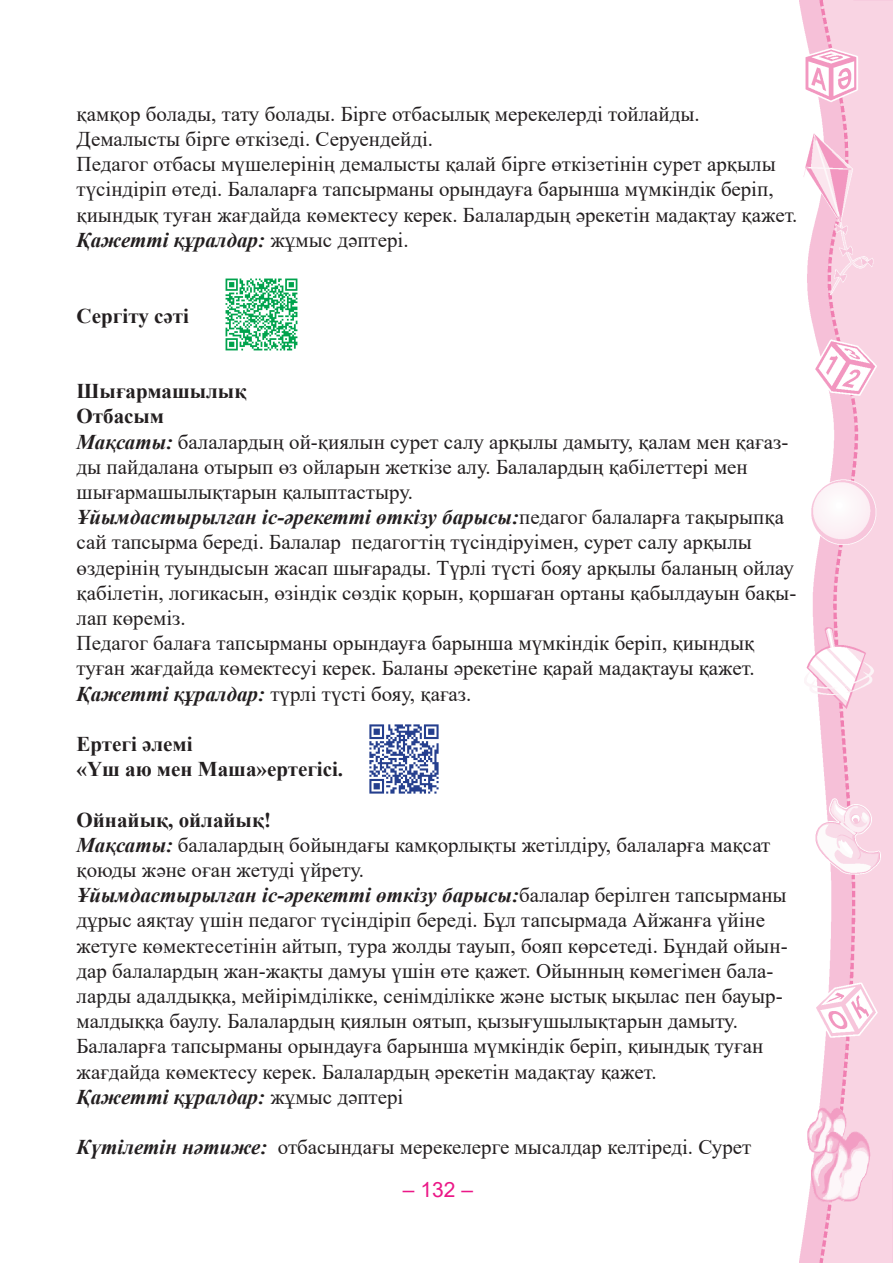
<style>
.page{position:relative;width:893px;height:1263px;background:#fff}
.page>*{position:absolute;margin:0;border:0;box-sizing:border-box;transform-origin:0 0}
.t1{font:21px/25.2px "Times New Roman";color:#231f20}
.t2{font:700 21px "Times New Roman";color:#231f20}
.t3{font:italic 700 21px "Times New Roman";color:#231f20}
.t4{font:21px "Arial";color:#eb1887}
.s1{font-weight:400;font-style:normal}
.s2{font-weight:700;font-style:italic}
</style>
<div class="page">
<img style="left:799px;top:0;width:94px;height:1263px">
<img style="left:225px;top:278px;width:73px;height:73px">
<img style="left:369px;top:724px;width:70px;height:70px">
<p class="t1" style="left:77px;top:101px;width:625px">қамқор болады, тату болады. Бірге отбасылық мерекелерді тойлайды.</p>
<p class="t1" style="left:77px;top:126px;width:358px">Демалысты бірге өткізеді. Серуендейді.</p>
<p class="t1" style="left:77px;top:151px;width:701px">Педагог отбасы мүшелерінің демалысты қалай бірге өткізетінін сурет арқылы</p>
<p class="t1" style="left:77px;top:176px;width:699px">түсіндіріп өтеді. Балаларға тапсырманы орындауға барынша мүмкіндік беріп,</p>
<p class="t1" style="left:77px;top:201px;width:722px">қиындық туған жағдайда көмектесу керек. Балалардың әрекетін мадақтау қажет.</p>
<p class="t3" style="left:77px;top:225px;width:334px">Қажетті құралдар: <span class="s1">жұмыс дәптері.</span></p>
<p class="t2" style="left:77px;top:300px;width:114px">Сергіту сәті</p>
<p class="t2" style="left:77px;top:376px;width:171px">Шығармашылық</p>
<p class="t2" style="left:77px;top:401px;width:89px">Отбасым</p>
<p class="t1" style="left:77px;top:428px;width:713px"><span class="s2">Мақсаты:</span> балалардың ой-қиялын сурет салу арқылы дамыту, қалам мен қағаз&shy;ды пайдалана отырып өз ойларын жеткізе алу. Балалардың қабілеттері мен шығармашылықтарын қалыптастыру.</p>
<p class="t1" style="left:77px;top:504px;width:721px"><span class="s2">Ұйымдастырылған іс-әрекетті өткізу барысы:</span>педагог балаларға тақырыпқа сай тапсырма береді. Балалар педагогтің түсіндіруімен, сурет салу арқылы өздерінің туындысын жасап шығарады. Түрлі түсті бояу арқылы баланың ойлау қабілетін, логикасын, өзіндік сөздік қорын, қоршаған ортаны қабылдауын бақы&shy;лап көреміз.</p>
<p class="t1" style="left:77px;top:630px;width:680px">Педагог балаға тапсырманы орындауға барынша мүмкіндік беріп, қиындық туған жағдайда көмектесуі керек. Баланы әрекетіне қарай мадақтауы қажет.</p>
<p class="t1" style="left:77px;top:680px;width:396px"><span class="s2">Қажетті құралдар:</span> түрлі түсті бояу, қағаз.</p>
<p class="t2" style="left:77px;top:729px;width:118px">Ертегі әлемі</p>
<p class="t2" style="left:77px;top:754px;width:268px">«Үш аю мен Маша»ертегісі.</p>
<p class="t2" style="left:77px;top:804px;width:196px">Ойнайық, ойлайық!</p>
<p class="t1" style="left:77px;top:831px;width:695px"><span class="s2">Мақсаты:</span> балалардың бойындағы камқорлықты жетілдіру, балаларға мақсат қоюды және оған жетуді үйрету.</p>
<p class="t1" style="left:77px;top:882px;width:713px"><span class="s2">Ұйымдастырылған іс-әрекетті өткізу барысы:</span>балалар берілген тапсырманы дұрыс аяқтау үшін педагог түсіндіріп береді. Бұл тапсырмада Айжанға үйіне жетуге көмектесетінін айтып, тура жолды тауып, бояп көрсетеді. Бұндай ойын&shy;дар балалардың жан-жақты дамуы үшін өте қажет. Ойынның көмегімен бала&shy;ларды адалдыққа, мейірімділікке, сенімділікке және ыстық ықылас пен бауыр&shy;малдыққа баулу. Балалардың қиялын оятып, қызығушылықтарын дамыту.</p>
<p class="t1" style="left:77px;top:1033px;width:688px">Балаларға тапсырманы орындауға барынша мүмкіндік беріп, қиындық туған жағдайда көмектесу керек. Балалардың әрекетін мадақтау қажет.</p>
<p class="t3" style="left:77px;top:1082px;width:328px">Қажетті құралдар: <span class="s1">жұмыс дәптері</span></p>
<p class="t1" style="left:77px;top:1134px;width:676px"><span class="s2">Күтілетін нәтиже:</span> отбасындағы мерекелерге мысалдар келтіреді. Сурет</p>
<p class="t4" style="left:403px;top:1175px;width:72px">– 132 –</p>
</div>
